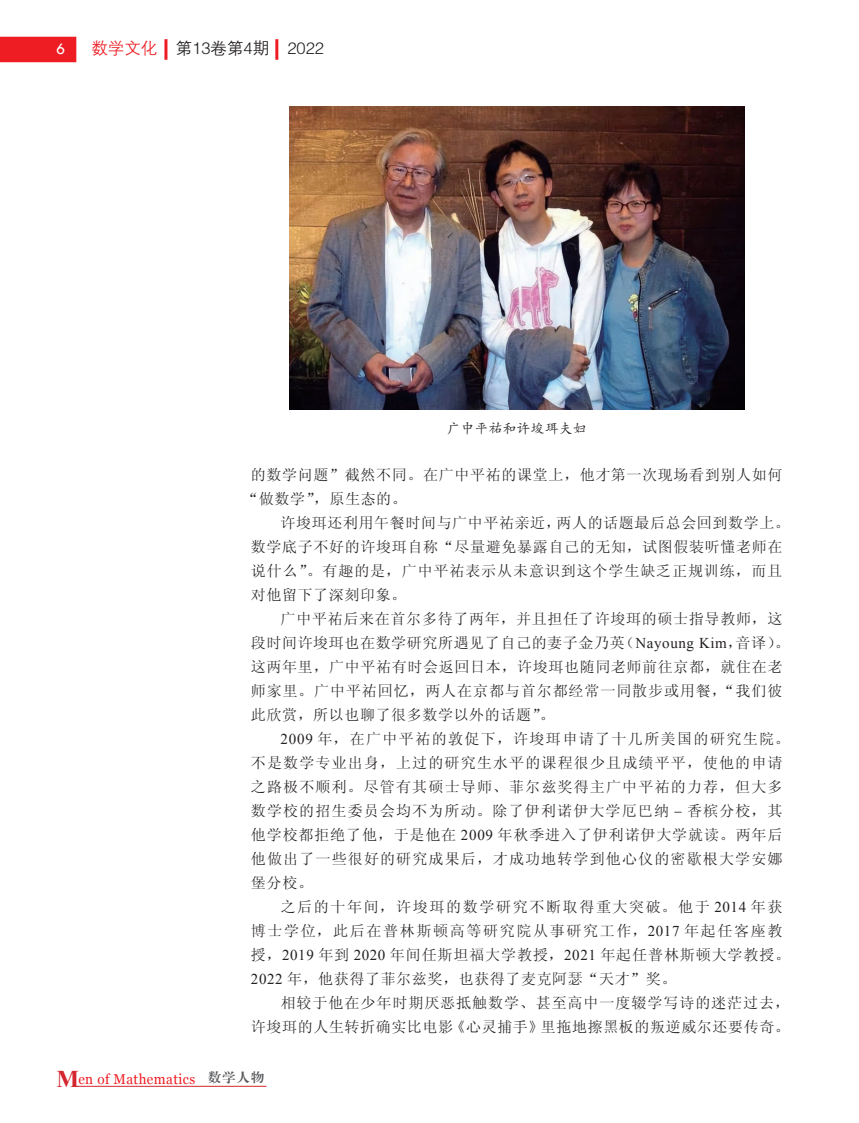
<style>
.page{position:relative;width:859px;height:1123px;background:#fff}
.page>*{position:absolute;margin:0;border:0;box-sizing:border-box;transform-origin:0 0}
.t1{font:16.5px "FZZDXK GBK1 0";color:#231f20}
.t2{font:16.5px "Tw Cen";color:#fff}
.t3{font:15px/24px "Sim Sun";letter-spacing:.06em;color:#231f20}
.t4{font:15px/24px "Sim Sun";letter-spacing:.11em;color:#231f20}
.t5{font:15px/24px "Sim Sun";letter-spacing:.04em;color:#231f20;text-align:right}
.t6{font:14.1px "Georgia";letter-spacing:.03em;color:#ee1d23;scale:.95 1}
.t7{font:13.5px "FZKTK GBK1 0";letter-spacing:.04em;color:#231f20}
.s1{color:#ee1d23}
.s2{font-family:"Times New Roman"}
.s3{font-family:"Minion Pro"}
.s4{font-family:"Times New Roman";font-weight:700;font-size:24px;color:#d5252e}
</style>
<div class="page">
<hr style="left:73px;top:1085px;width:193px;height:1px;background:#d5252e">
<div style="left:0;top:37px;width:76px;height:25px;background:#ee1d23"></div>
<hr style="left:164px;top:39px;width:3px;height:21px;background:#ee1d23">
<hr style="left:275px;top:39px;width:3px;height:21px;background:#ee1d23">
<img style="left:289px;top:106px;width:455px;height:303px">
<p class="t2" style="left:56px;top:39px;width:11px">6</p>
<p class="t1" style="left:91px;top:40px;width:234px"><span class="s1">数学文化</span> 第13卷第4期 2022</p>
<p class="t7" style="left:447px;top:421px;width:141px">广中平祐和许埈珥夫妇</p>
<p class="t3" style="left:243px;top:463px;width:541px;text-indent:8px">的数学问题”截然不同。在广中平祐的课堂上，他才第一次现场看到别人如何“做数学”，原生态的。</p>
<p class="t3" style="left:251px;top:511px;width:540px;text-indent:30px">许埈珥还利用午餐时间与广中平祐亲近，两人的话题最后总会回到数学上。数学底子不好的许埈珥自称“尽量避免暴露自己的无知，试图假装听懂老师在说什么”。有趣的是，广中平祐表示从未意识到这个学生缺乏正规训练，而且对他留下了深刻印象。</p>
<p class="t3" style="left:251px;top:607px;width:540px;text-indent:30px">广中平祐后来在首尔多待了两年，并且担任了许埈珥的硕士指导教师，这段时间许埈珥也在数学研究所遇见了自己的妻子金乃英（<span class="s2">Nayoung Kim</span>，音译）。这两年里，广中平祐有时会返回日本，许埈珥也随同老师前往京都，就住在老师家里。广中平祐回忆，两人在京都与首尔都经常一同散步或用餐，“我们彼此欣赏，所以也聊了很多数学以外的话题”。</p>
<p class="t3" style="left:251px;top:727px;width:541px;text-indent:30px"><span class="s2">2009</span> 年，在广中平祐的敦促下，许埈珥申请了十几所美国的研究生院。不是数学专业出身，上过的研究生水平的课程很少且成绩平平，使他的申请之路极不顺利。尽管有其硕士导师、菲尔兹奖得主广中平祐的力荐，但大多数学校的招生委员会均不为所动。除了伊利诺伊大学厄巴纳 <span class="s3">−</span> 香槟分校，其他学校都拒绝了他，于是他在 <span class="s2">2009</span> 年秋季进入了伊利诺伊大学就读。两年后他做出了一些很好的研究成果后，才成功地转学到他心仪的密歇根大学安娜堡分校。</p>
<p class="t4" style="left:251px;top:895px;width:541px;text-indent:30px">之后的十年间，许埈珥的数学研究不断取得重大突破。他于 <span class="s2">2014</span> 年获博士学位，此后在普林斯顿高等研究院从事研究工作，<span class="s2">2017</span> 年起任客座教授，<span class="s2">2019</span> 年到 <span class="s2">2020</span> 年间任斯坦福大学教授，<span class="s2">2021</span> 年起任普林斯顿大学教授。<span class="s2">2022</span> 年，他获得了菲尔兹奖，也获得了麦克阿瑟“天才”奖。</p>
<p class="t5" style="left:251px;top:991px;width:540px">相较于他在少年时期厌恶抵触数学、甚至高中一度辍学写诗的迷茫过去，<br>许埈珥的人生转折确实比电影《心灵捕手》里拖地擦黑板的叛逆威尔还要传奇。</p>
<p class="t6" style="left:57px;top:1069px;width:220px"><span class="s4">M</span>en of Mathematics <sup>数学人物</sup></p>
</div>
